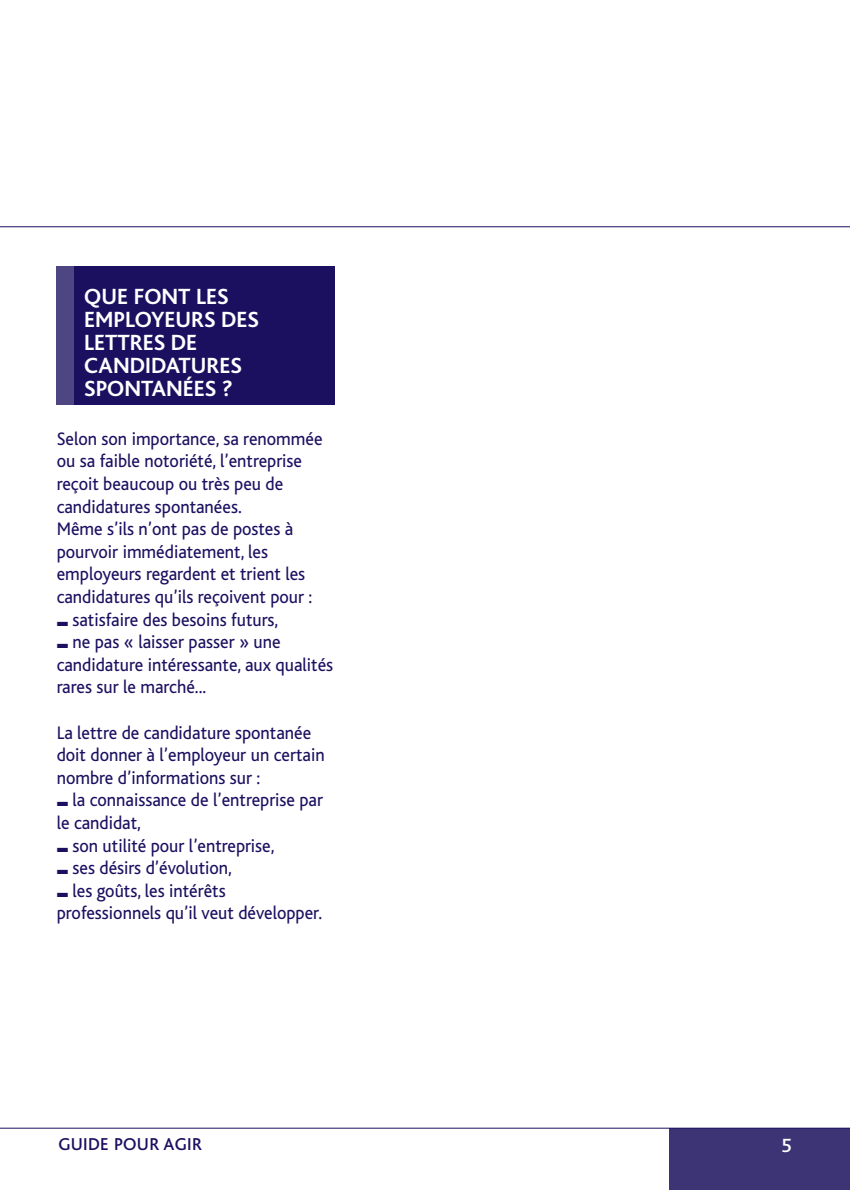
<style>
.page{position:relative;width:850px;height:1190px;background:#fff}
.page>*{position:absolute;margin:0;border:0;box-sizing:border-box;transform-origin:0 0}
.t1{font:700 23px/23px "Bliss";color:#fff}
.t2{font:500 20px "Bliss";color:#fff}
.t3{font:19px/22.6px "Bliss";color:#1b1060;scale:.95 1}
.t4{font:500 18px "Bliss";letter-spacing:.015em;color:#1b1060}
</style>
<div class="page">
<div style="left:669px;top:1128px;width:181px;height:62px;background:#3d3475"></div>
<hr style="left:0;top:1128px;width:850px;height:1px;background:#1b1060">
<hr style="left:0;top:226px;width:850px;height:1px;background:#1b1060">
<div style="left:57px;top:266px;width:17px;height:139px;background:#4e4682"></div>
<div style="left:74px;top:266px;width:260px;height:139px;background:#1b1060"></div>
<p class="t1" style="left:84px;top:285px;width:176px">QUE FONT LES<br>EMPLOYEURS DES<br>LETTRES DE<br>CANDIDATURES<br>SPONTANÉES ?</p>
<p class="t3" style="left:57px;top:428px;width:281px">Selon son importance, sa renommée</p>
<p class="t3" style="left:57px;top:450px;width:260px">ou sa faible notoriété, l’entreprise</p>
<p class="t3" style="left:57px;top:473px;width:240px">reçoit beaucoup ou très peu de</p>
<p class="t3" style="left:57px;top:496px;width:196px">candidatures spontanées.</p>
<p class="t3" style="left:57px;top:518px;width:251px">Même s’ils n’ont pas de postes à</p>
<p class="t3" style="left:57px;top:541px;width:224px">pourvoir immédiatement, les</p>
<p class="t3" style="left:57px;top:563px;width:263px">employeurs regardent et trient les</p>
<p class="t3" style="left:57px;top:586px;width:271px">candidatures qu’ils reçoivent pour :</p>
<p class="t3" style="left:72px;top:609px;width:218px">satisfaire des besoins futurs,</p>
<p class="t3" style="left:72px;top:631px;width:221px">ne pas « laisser passer » une</p>
<p class="t3" style="left:57px;top:654px;width:293px">candidature intéressante, aux qualités</p>
<p class="t3" style="left:57px;top:676px;width:159px">rares sur le marché...</p>
<p class="t3" style="left:57px;top:722px;width:284px">La lettre de candidature spontanée doit donner à l’employeur un certain nombre d’informations sur :</p>
<p class="t3" style="left:72px;top:789px;width:265px">la connaissance de l’entreprise par</p>
<p class="t3" style="left:57px;top:812px;width:90px">le candidat,</p>
<p class="t3" style="left:72px;top:835px;width:214px">son utilité pour l’entreprise,</p>
<p class="t3" style="left:72px;top:857px;width:169px">ses désirs d’évolution,</p>
<p class="t3" style="left:72px;top:880px;width:163px">les goûts, les intérêts</p>
<p class="t3" style="left:57px;top:902px;width:281px">professionnels qu’il veut développer.</p>
<p class="t4" style="left:58px;top:1135px;width:145px">GUIDE POUR AGIR</p>
<p class="t2" style="left:781px;top:1135px;width:12px">5</p>
</div>
